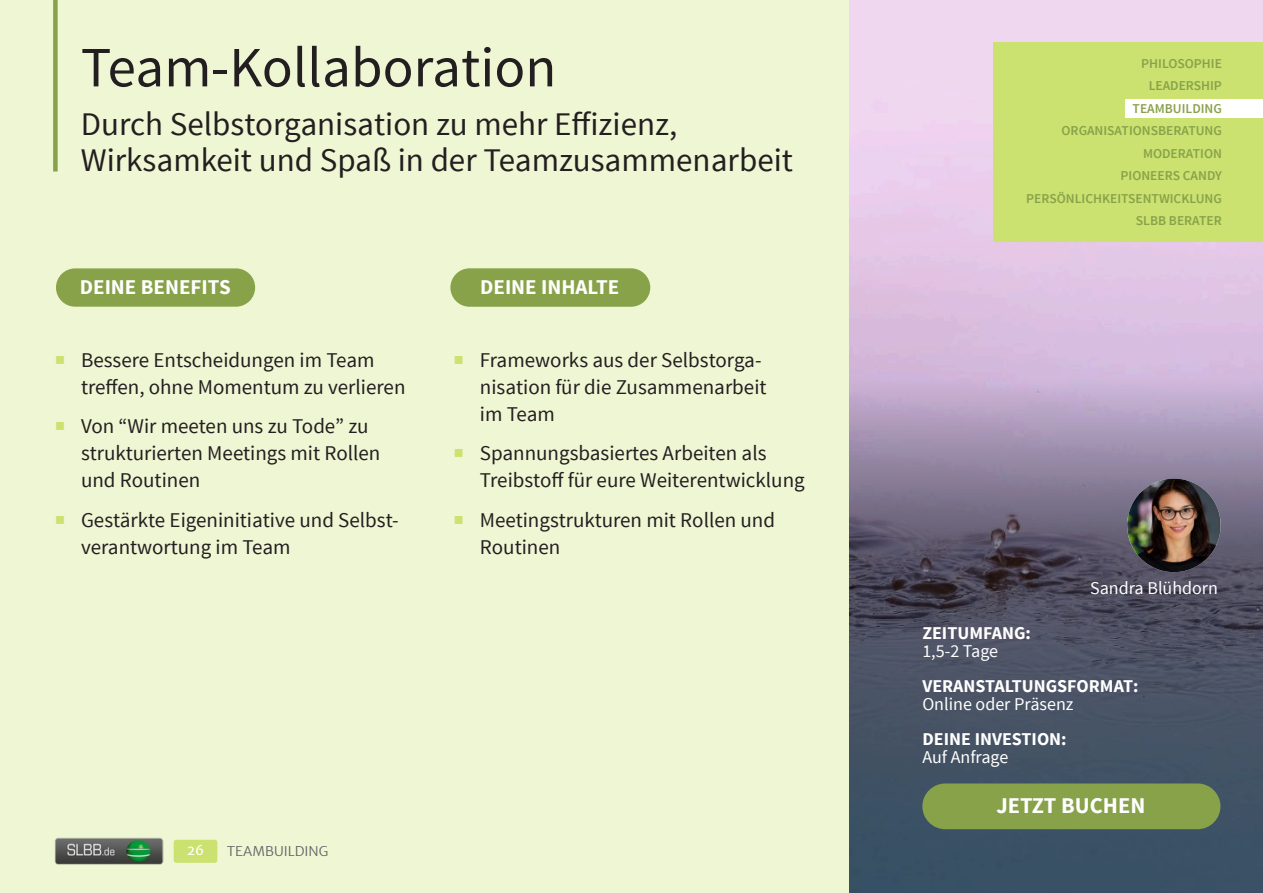
<style>
.page{position:relative;width:1263px;height:893px;background:#fff}
.page>*{position:absolute;margin:0;border:0;box-sizing:border-box;transform-origin:0 0}
.t1{font:57px "Source Sans Pro";color:#231f20}
.t2{font:33px/36px "Source Sans Pro";color:#231f20}
.t3{font:700 22.5px "Source Sans Pro";color:#fff}
.t4{font:21px/27px "Source Sans Pro";color:#231f20}
.t5{font:700 21px "Source Sans Pro";color:#fff}
.t6{font:18px "Source Sans Pro";color:#fff}
.t7{font:700 18px "Source Sans Pro";color:#fff}
.t8{font:600 13.5px/22.5px "Source Sans Pro";color:#88a24a;text-align:right}
.t9{font:300 13.5px "Merriweather Sans";color:#636366}
.t10{font:13.5px "Merriweather Sans";color:#fff}
.s1{font-size:39px;color:#cbe170}
</style>
<div class="page">
<div style="left:0;top:0;width:852px;height:893px;background:#eff6d4"></div>
<div style="left:53px;top:0;width:5px;height:171px;background:#88a24a"></div>
<img style="left:849px;top:0;width:414px;height:339px">
<svg style="left:849px;top:339px;width:414px;height:554px;background:#696980"></svg>
<div style="left:993px;top:43px;width:270px;height:199px;background:#cbe170"></div>
<div style="left:1125px;top:99px;width:138px;height:19px;background:#fff"></div>
<div style="left:922px;top:783px;width:298px;height:46px;background:#88a24a;border-radius:23px"></div>
<div style="left:450px;top:268px;width:200px;height:39px;background:#88a24a;border-radius:19px"></div>
<div style="left:56px;top:268px;width:199px;height:39px;background:#88a24a;border-radius:19px"></div>
<img style="left:1127px;top:479px;width:94px;height:93px;border-radius:47px">
<div style="left:174px;top:840px;width:43px;height:23px;background:#cbe170;border-radius:3px"></div>
<img style="left:55px;top:838px;width:108px;height:26px">
<h1 class="t1" style="left:81px;top:32px;width:477px">Team-Kollaboration</h1>
<h2 class="t2" style="left:81px;top:107px;width:714px">Durch Selbstorganisation zu mehr Effizienz,<br>Wirksamkeit und Spaß in der Teamzusammenarbeit</h2>
<p class="t5" style="left:80px;top:273px;width:152px">DEINE BENEFITS</p>
<p class="t5" style="left:480px;top:273px;width:141px">DEINE INHALTE</p>
<p class="t4" style="left:81px;top:347px;width:326px;text-indent:-27px"><span class="s1">■</span> Bessere Entscheidungen im Team treffen, ohne Momentum zu verlieren</p>
<p class="t4" style="left:81px;top:413px;width:301px;text-indent:-27px"><span class="s1">■</span> Von “Wir meeten uns zu Tode” zu strukturierten Meetings mit Rollen und Routinen</p>
<p class="t4" style="left:81px;top:507px;width:319px;text-indent:-27px"><span class="s1">■</span> Gestärkte Eigeninitiative und Selbst&shy;verantwortung im Team</p>
<p class="t4" style="left:480px;top:347px;width:288px;text-indent:-27px"><span class="s1">■</span> Frameworks aus der Selbstorga&shy;nisation für die Zusammenarbeit im Team</p>
<p class="t4" style="left:480px;top:440px;width:326px;text-indent:-27px"><span class="s1">■</span> Spannungsbasiertes Arbeiten als<br>Treibstoff für eure Weiterentwicklung</p>
<p class="t4" style="left:480px;top:507px;width:297px;text-indent:-27px"><span class="s1">■</span> Meetingstrukturen mit Rollen und<br>Routinen</p>
<p class="t10" style="left:187px;top:842px;width:19px">26</p>
<p class="t9" style="left:227px;top:843px;width:103px">TEAMBUILDING</p>
<p class="t8" style="left:1026px;top:52px;width:197px">PHILOSOPHIE<br>LEADERSHIP<br>TEAMBUILDING<br>ORGANISATIONSBERATUNG<br>MODERATION<br>PIONEERS CANDY<br>PERSÖNLICHKEITSENTWICKLUNG<br>SLBB BERATER</p>
<p class="t6" style="left:1090px;top:576px;width:129px">Sandra Blühdorn</p>
<p class="t7" style="left:922px;top:621px;width:110px">ZEITUMFANG:</p>
<p class="t6" style="left:922px;top:640px;width:77px">1,5-2 Tage</p>
<p class="t7" style="left:922px;top:674px;width:218px">VERANSTALTUNGSFORMAT:</p>
<p class="t6" style="left:922px;top:693px;width:153px">Online oder Präsenz</p>
<p class="t7" style="left:922px;top:727px;width:146px">DEINE INVESTION:</p>
<p class="t6" style="left:922px;top:746px;width:88px">Auf Anfrage</p>
<p class="t3" style="left:996px;top:791px;width:150px">JETZT BUCHEN</p>
</div>
